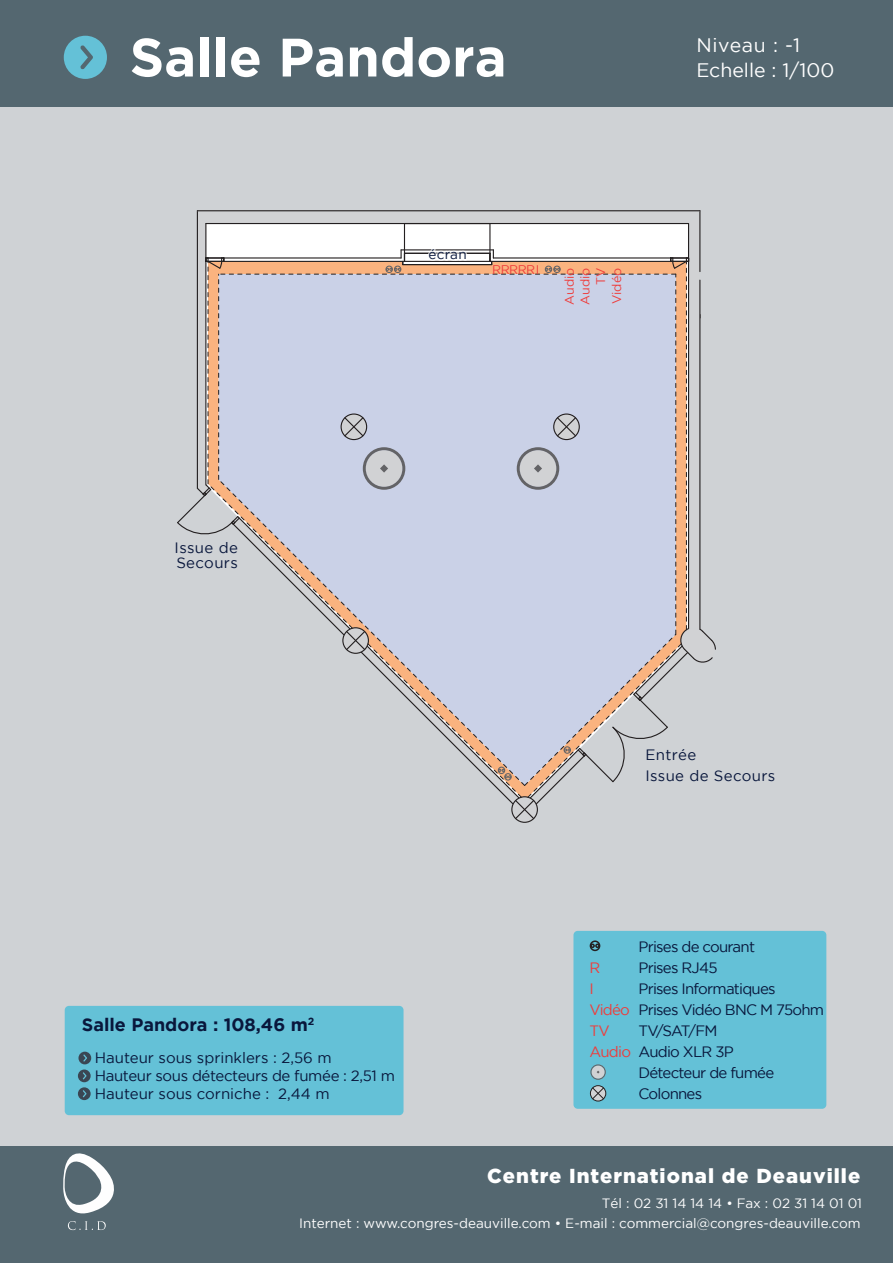
<style>
.page{position:relative;width:893px;height:1263px;background:#cfd2d5}
.page>*{position:absolute;margin:0;border:0;box-sizing:border-box;transform-origin:0 0}
.t1{font:700 54px "Gotham";color:#fff}
.t2{font:900 20.25px "Gotham";letter-spacing:.05em;color:#fff}
.t3{font:19.5px "Gotham";color:#fff}
.t4{font:700 18px "Gotham";color:#09173c}
.t5{font:15px/21px "Gotham";letter-spacing:-.04em;color:#09173c}
.t6{font:15px/18px "Gotham";color:#09173c}
.t7{font:15px/21px "Gotham";letter-spacing:.025em;color:#09173c}
.t8{font:15px/21px "Gotham";letter-spacing:-.05em;color:#ee3d3c}
.t9{font:13.5px/19.5px "Gotham";color:#fff;text-align:right}
.t10{font:13.5px "Gotham";letter-spacing:.025em;color:#09173c}
.t11{font:12.45px/15.9px "Gotham";color:#ee3d3c}
</style>
<div class="page">
<div style="left:0;top:0;width:893px;height:106px;background:#546770"></div>
<div style="left:0;top:1146px;width:893px;height:117px;background:#546770"></div>
<svg style="left:63px;top:1153px;width:51px;height:77px"></svg>
<hr style="left:197px;top:210px;width:503px;height:1px;background:#231f20">
<div style="left:511px;top:796px;width:27px;height:27px;border:1px solid #231f20;border-radius:50%"></div>
<svg style="left:177px;top:211px;width:539px;height:610px"></svg>
<svg style="left:64px;top:36px;width:43px;height:43px"></svg>
<div style="left:65px;top:1006px;width:338px;height:109px;background:#64c1d7;border-radius:4px"></div>
<div style="left:573px;top:931px;width:253px;height:178px;background:#64c1d7;border-radius:4px"></div>
<svg style="left:593px;top:943px;width:4px;height:5px"></svg>
<div style="left:590px;top:940px;width:10px;height:11px;border:2px solid #231f20;border-radius:50%"></div>
<svg style="left:590px;top:1064px;width:16px;height:16px"></svg>
<div style="left:590px;top:1085px;width:16px;height:16px;border:1px solid #231f20;border-radius:50%"></div>
<svg style="left:592px;top:1087px;width:13px;height:13px"></svg>
<svg style="left:78px;top:1052px;width:13px;height:48px"></svg>
<h1 class="t1" style="left:130px;top:26px;width:378px">Salle Pandora</h1>
<p class="t10" style="left:428px;top:247px;width:40px">écran</p>
<p class="t11" style="left:492px;top:261px;width:49px">RRRRRI</p>
<p class="t11" style="left:609px;top:304px;width:38px;rotate:-90deg">Vidéo</p>
<p class="t11" style="left:593px;top:285px;width:19px;rotate:-90deg">TV</p>
<p class="t11" style="left:561px;top:305px;width:39px;rotate:-90deg">Audio<br>Audio</p>
<h3 class="t3" style="left:696px;top:34px;width:105px">Niveau : -1</h3>
<h3 class="t3" style="left:696px;top:59px;width:139px">Echelle : 1/100</h3>
<p class="t7" style="left:175px;top:540px;width:65px;line-height:15px">Issue de<br>Secours</p>
<p class="t4" style="left:82px;top:1014px;width:234px">Salle Pandora : 108,46 m<sup>2</sup></p>
<p class="t6" style="left:95px;top:1048px;width:302px">Hauteur sous sprinklers : 2,56 m<br>Hauteur sous détecteurs de fumée : 2,51 m<br>Hauteur sous corniche : 2,44 m</p>
<p class="t7" style="left:645px;top:744px;width:132px">Entrée<br>Issue de Secours</p>
<p class="t8" style="left:589px;top:956px;width:43px">R<br>I<br>Vidéo<br>TV<br>Audio</p>
<p class="t5" style="left:638px;top:935px;width:187px">Prises de courant<br>Prises RJ45<br>Prises Informatiques<br>Prises Vidéo BNC M 75ohm<br>TV/SAT/FM<br>Audio XLR 3P<br>Détecteur de fumée<br>Colonnes</p>
<h2 class="t2" style="left:487px;top:1164px;width:374px">Centre International de Deauville</h2>
<p class="t9" style="left:299px;top:1193px;width:564px">Tél : 02 31 14 14 14 • Fax : 02 31 14 01 01<br>Internet : www.congres-deauville.com • E-mail : commercial@congres-deauville.com</p>
</div>
